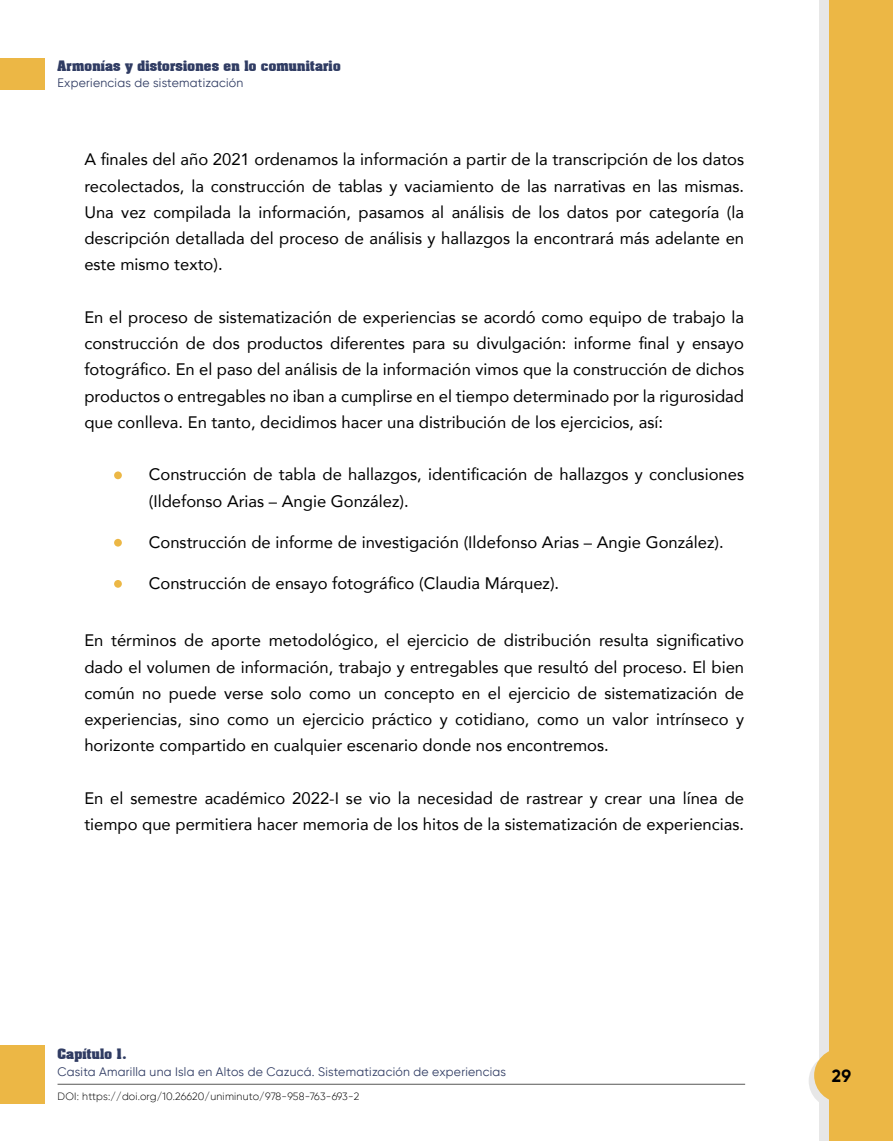
<style>
.page{position:relative;width:893px;height:1141px;background:#fff}
.page>*{position:absolute;margin:0;border:0;box-sizing:border-box;transform-origin:0 0}
.t1{font:700 17.5px "Gilroy";color:#000}
.t2{font:16.62px/26.2px "Avenir";color:#000;text-align:justify}
.t3{font:12.25px "Gilroy";letter-spacing:.02em;color:#303c63}
.t4{font:700 12.25px "Aardvark";letter-spacing:.02em;color:#303c63}
.t5{font:300 10.5px "Gilroy";letter-spacing:.02em;color:#000}
</style>
<div class="page">
<div style="left:809px;top:1054px;width:54px;height:54px;background:#e7e7e7;border-radius:50%"></div>
<div style="left:819px;top:0;width:44px;height:1141px;background:#e7e7e7"></div>
<div style="left:829px;top:0;width:64px;height:1141px;background:#ecb745"></div>
<div style="left:814px;top:1048px;width:54px;height:54px;background:#ecb745;border-radius:50%"></div>
<div style="left:0;top:59px;width:45px;height:31px;background:#ecb745"></div>
<div style="left:0;top:1045px;width:45px;height:59px;background:#ecb745"></div>
<hr style="left:58px;top:1084px;width:687px;height:1px;background:#575756">
<div style="left:114px;top:471px;width:8px;height:8px;background:#ecb745;border-radius:50%"></div>
<div style="left:114px;top:539px;width:8px;height:8px;background:#ecb745;border-radius:50%"></div>
<div style="left:114px;top:580px;width:8px;height:8px;background:#ecb745;border-radius:50%"></div>
<p class="t4" style="left:58px;top:55px;width:284px">Armonías y distorsiones en lo comunitario</p>
<p class="t3" style="left:58px;top:76px;width:187px">Experiencias de sistematización</p>
<p class="t2" style="left:84px;top:146px;width:661px">A finales del año 2021 ordenamos la información a partir de la transcripción de los datos recolectados, la construcción de tablas y vaciamiento de las narrativas en las mismas.<br>Una vez compilada la información, pasamos al análisis de los datos por categoría (la descripción detallada del proceso de análisis y hallazgos la encontrará más adelante en este mismo texto).</p>
<p class="t2" style="left:84px;top:304px;width:661px">En el proceso de sistematización de experiencias se acordó como equipo de trabajo la construcción de dos productos diferentes para su divulgación: informe final y ensayo fotográfico. En el paso del análisis de la información vimos que la construcción de dichos productos o entregables no iban a cumplirse en el tiempo determinado por la rigurosidad que conlleva. En tanto, decidimos hacer una distribución de los ejercicios, así:</p>
<p class="t2" style="left:149px;top:461px;width:597px">Construcción de tabla de hallazgos, identificación de hallazgos y conclusiones (Ildefonso Arias – Angie González).</p>
<p class="t2" style="left:149px;top:528px;width:576px">Construcción de informe de investigación (Ildefonso Arias – Angie González).</p>
<p class="t2" style="left:149px;top:570px;width:412px">Construcción de ensayo fotográfico (Claudia Márquez).</p>
<p class="t2" style="left:84px;top:627px;width:661px">En términos de aporte metodológico, el ejercicio de distribución resulta significativo dado el volumen de información, trabajo y entregables que resultó del proceso. El bien común no puede verse solo como un concepto en el ejercicio de sistematización de experiencias, sino como un ejercicio práctico y cotidiano, como un valor intrínseco y horizonte compartido en cualquier escenario donde nos encontremos.</p>
<p class="t2" style="left:84px;top:785px;width:661px">En el semestre académico 2022-I se vio la necesidad de rastrear y crear una línea de tiempo que permitiera hacer memoria de los hitos de la sistematización de experiencias.</p>
<p class="t4" style="left:58px;top:1043px;width:71px">Capítulo 1.</p>
<p class="t3" style="left:58px;top:1065px;width:450px">Casita Amarilla una Isla en Altos de Cazucá. Sistematización de experiencias</p>
<p class="t5" style="left:58px;top:1090px;width:303px">DOI: https://doi.org/10.26620/uniminuto/978-958-763-693-2</p>
<p class="t1" style="left:832px;top:1065px;width:21px">29</p>
</div>
